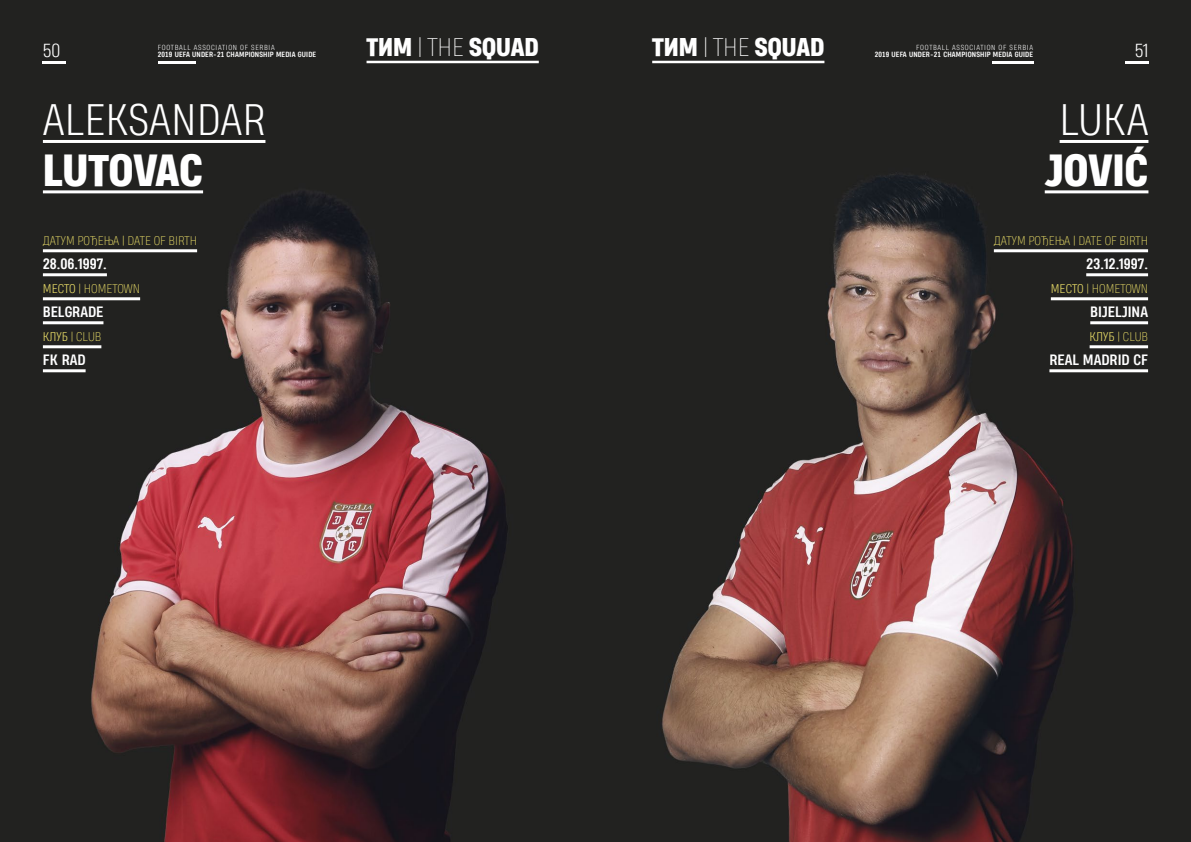
<style>
.page{position:relative;width:1191px;height:842px;background:#fff}
.page>*{position:absolute;margin:0;border:0;box-sizing:border-box;transform-origin:0 0}
.t1{font:500 42px "Heading Pro";color:#fff}
.t2{font:500 42px "Heading Pro";color:#fff}
.t3{font:500 24px "Heading Pro";color:#fff}
.t4{font:500 18px "Heading Pro";color:#fff}
.t5{font:500 14px "Heading Pro";color:#fff}
.t6{font:500 12px "Heading Pro";color:#ecdf68}
.t7{font:500 7px "Heading Pro";letter-spacing:.025em;color:#fff}
.t8{font:500 7px "Heading Pro";letter-spacing:.1em;color:#fff}
.s1{font-style:inherit}
</style>
<div class="page">
<img style="left:595px;top:0;width:596px;height:842px">
<svg style="left:0;top:0;width:595px;height:842px;background:#453130"></svg>
<hr style="left:43px;top:140px;width:222px;height:3px;background:#fff">
<hr style="left:43px;top:190px;width:160px;height:3px;background:#fff">
<hr style="left:43px;top:249px;width:154px;height:3px;background:#fff">
<hr style="left:43px;top:273px;width:64px;height:3px;background:#fff">
<hr style="left:43px;top:297px;width:97px;height:3px;background:#fff">
<hr style="left:43px;top:321px;width:60px;height:3px;background:#fff">
<hr style="left:43px;top:345px;width:58px;height:3px;background:#fff">
<hr style="left:43px;top:369px;width:43px;height:3px;background:#fff">
<hr style="left:1059px;top:140px;width:89px;height:3px;background:#fff">
<hr style="left:1044px;top:190px;width:104px;height:3px;background:#fff">
<hr style="left:994px;top:249px;width:154px;height:3px;background:#fff">
<hr style="left:1086px;top:273px;width:62px;height:3px;background:#fff">
<hr style="left:1050px;top:297px;width:98px;height:3px;background:#fff">
<hr style="left:1090px;top:321px;width:58px;height:3px;background:#fff">
<hr style="left:1089px;top:345px;width:59px;height:3px;background:#fff">
<hr style="left:1049px;top:369px;width:99px;height:3px;background:#fff">
<hr style="left:992px;top:61px;width:41px;height:2px;background:#fff">
<hr style="left:1125px;top:61px;width:24px;height:2px;background:#fff">
<hr style="left:652px;top:61px;width:172px;height:2px;background:#fff">
<hr style="left:158px;top:61px;width:38px;height:2px;background:#fff">
<hr style="left:43px;top:61px;width:23px;height:2px;background:#fff">
<hr style="left:366px;top:61px;width:173px;height:2px;background:#fff">
<h3 class="t4" style="left:43px;top:40px;width:19px">50</h3>
<p class="t7" style="left:158px;top:50px;width:160px">2019 UEFA UNDER-21 CHAMPIONSHIP MEDIA GUIDE</p>
<p class="t8" style="left:158px;top:43px;width:118px">FOOTBALL ASSOCIATION OF SERBIA</p>
<h1 class="t1" style="left:43px;top:96px;width:224px">ALEKSANDAR</h1>
<h1 class="t2" style="left:43px;top:143px;width:162px">LUTOVAC</h1>
<p class="t6" style="left:43px;top:233px;width:156px">ДАТУМ РОЂЕЊА | DATE OF BIRTH</p>
<p class="t5" style="left:43px;top:255px;width:65px">28.06.1997.</p>
<p class="t6" style="left:43px;top:281px;width:99px"><span class="s1">МЕСТО</span> | HOMETOWN</p>
<p class="t5" style="left:43px;top:303px;width:62px">BELGRADE</p>
<p class="t6" style="left:43px;top:329px;width:60px"><span class="s1">КЛУБ</span> | CLUB</p>
<p class="t5" style="left:43px;top:351px;width:44px">FK RAD</p>
<h2 class="t3" style="left:366px;top:32px;width:174px">ТИМ <span class="s1">| THE</span> SQUAD</h2>
<h2 class="t3" style="left:652px;top:32px;width:174px">ТИМ <span class="s1">| THE</span> SQUAD</h2>
<p class="t7" style="left:874px;top:50px;width:160px">2019 UEFA UNDER-21 CHAMPIONSHIP MEDIA GUIDE</p>
<h3 class="t4" style="left:1134px;top:40px;width:15px">51</h3>
<p class="t8" style="left:916px;top:43px;width:118px">FOOTBALL ASSOCIATION OF SERBIA</p>
<h1 class="t1" style="left:1059px;top:96px;width:90px">LUKA</h1>
<h1 class="t2" style="left:1044px;top:143px;width:105px">JOVIĆ</h1>
<p class="t6" style="left:994px;top:233px;width:156px">ДАТУМ РОЂЕЊА | DATE OF BIRTH</p>
<p class="t5" style="left:1086px;top:255px;width:63px">23.12.1997.</p>
<p class="t6" style="left:1050px;top:281px;width:99px"><span class="s1">МЕСТО</span> | HOMETOWN</p>
<p class="t5" style="left:1090px;top:303px;width:59px">BIJELJINA</p>
<p class="t6" style="left:1089px;top:329px;width:60px"><span class="s1">КЛУБ</span> | CLUB</p>
<p class="t5" style="left:1049px;top:351px;width:100px">REAL MADRID CF</p>
</div>
